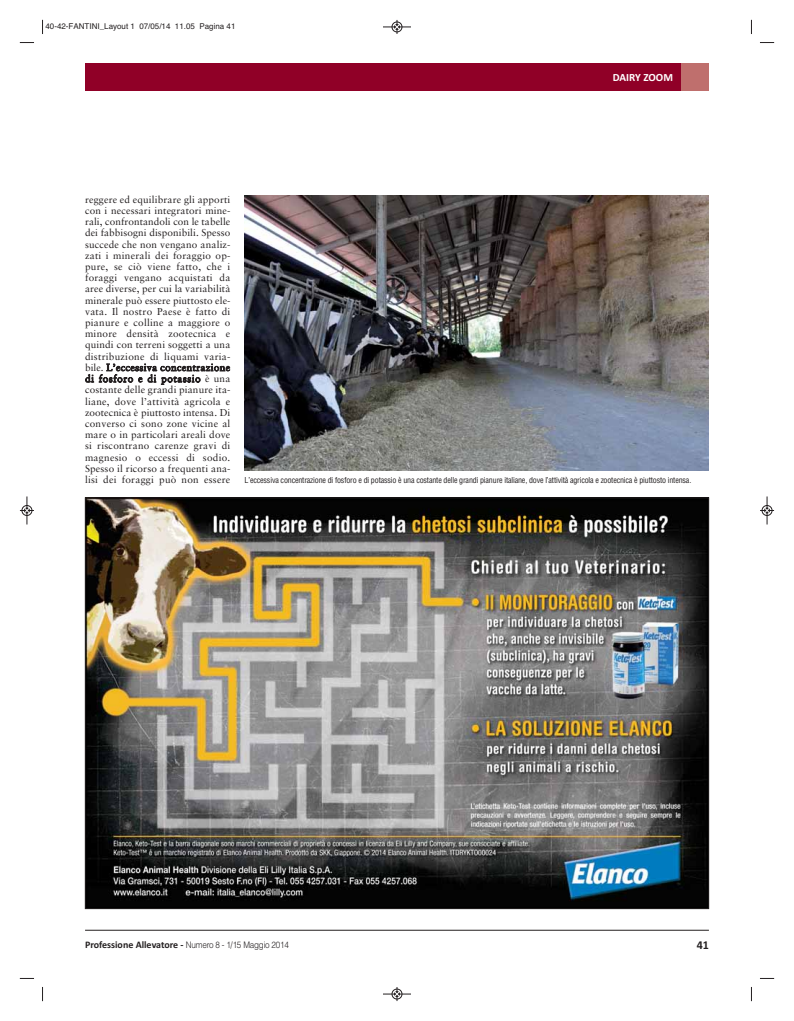
<style>
.page{position:relative;width:794px;height:1021px;background:#fff}
.page>*{position:absolute;margin:0;border:0;box-sizing:border-box;transform-origin:0 0}
.t1{font:700 12px "Calibri";color:#231f20}
.t2{font:700 11px "Calibri";color:#fff}
.t3{font:10px/11.2px "Sabon";letter-spacing:.02em;color:#231f20;text-align:justify}
.t4{font:700 10px "Calibri";color:#231f20}
.t5{font:condensed 8px "Helvetica";letter-spacing:-.02em;color:#231f20}
.t6{font:8px "Helvetica";color:#231f20}
.s1{font-family:"Helvetica";font-weight:300;font-size:9px}
</style>
<div class="page">
<hr style="left:85px;top:929px;width:624px;height:1px;background:#231f20">
<div style="left:85px;top:64px;width:624px;height:27px;background:#900027"></div>
<div style="left:681px;top:64px;width:28px;height:27px;background:#bf6f6d"></div>
<img style="left:87px;top:499px;width:620px;height:407px">
<img style="left:244px;top:196px;width:465px;height:274px">
<svg style="left:42px;top:20px;width:1px;height:14px"></svg>
<svg style="left:20px;top:42px;width:14px;height:1px"></svg>
<svg style="left:751px;top:20px;width:1px;height:14px"></svg>
<svg style="left:760px;top:42px;width:14px;height:1px"></svg>
<svg style="left:42px;top:987px;width:1px;height:14px"></svg>
<svg style="left:20px;top:978px;width:14px;height:1px"></svg>
<svg style="left:751px;top:987px;width:1px;height:14px"></svg>
<svg style="left:760px;top:978px;width:14px;height:1px"></svg>
<svg style="left:383px;top:20px;width:28px;height:14px"></svg>
<svg style="left:383px;top:987px;width:28px;height:14px"></svg>
<svg style="left:20px;top:496px;width:14px;height:28px"></svg>
<svg style="left:760px;top:496px;width:14px;height:28px"></svg>
<p class="t6" style="left:46px;top:23px;width:191px">40-42-FANTINI_Layout 1 07/05/14 11.05 Pagina 41</p>
<p class="t2" style="left:613px;top:71px;width:62px">DAIRY ZOOM</p>
<p class="t3" style="left:85px;top:194px;width:147px">reggere ed equilibrare gli apporti con i necessari integratori mine&shy;rali, confrontandoli con le tabelle dei fabbisogni disponibili. Spesso succede che non vengano analiz&shy;zati i minerali dei foraggio op&shy;pure, se ciò viene fatto, che i foraggi vengano acquistati da aree diverse, per cui la variabilità minerale può essere piuttosto ele&shy;vata. Il nostro Paese è fatto di pianure e colline a maggiore o minore densità zootecnica e quindi con terreni soggetti a una distribuzione di liquami varia&shy;bile. L’eccessiva concentrazione di fosforo e di potassio è una costante delle grandi pianure ita&shy;liane, dove l’attività agricola e zootecnica è piuttosto intensa. Di converso ci sono zone vicine al mare o in particolari areali dove si riscontrano carenze gravi di magnesio o eccessi di sodio.<br>Spesso il ricorso a frequenti ana&shy;lisi dei foraggi può non essere</p>
<p class="t5" style="left:244px;top:477px;width:448px">L’eccessiva concentrazione di fosforo e di potassio è una costante delle grandi pianure italiane, dove l’attività agricola e zootecnica è piuttosto intensa.</p>
<p class="t4" style="left:85px;top:938px;width:205px">Professione Allevatore - <span class="s1">Numero 8 - 1/15 Maggio 2014</span></p>
<p class="t1" style="left:696px;top:938px;width:14px">41</p>
</div>
